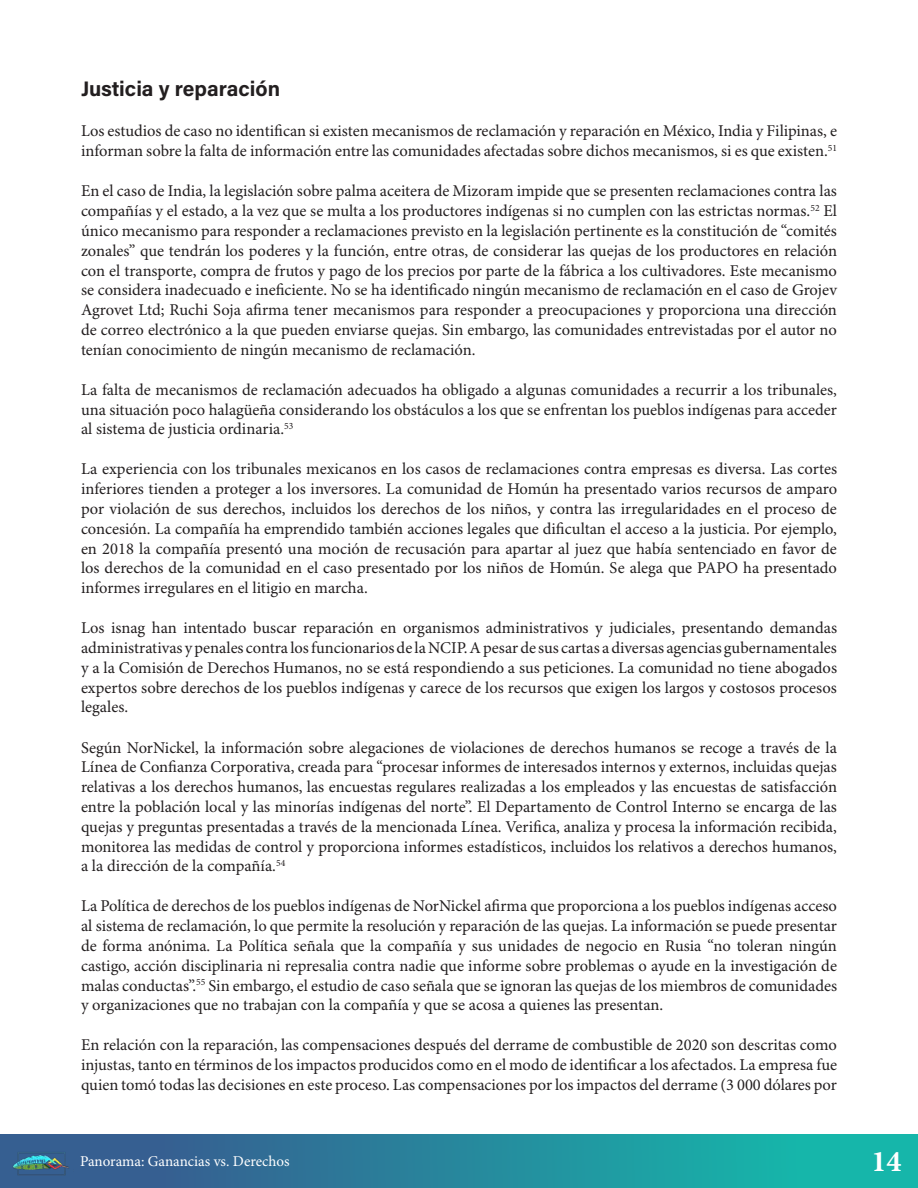
<style>
.page{position:relative;width:918px;height:1188px;background:#fff}
.page>*{position:absolute;margin:0;border:0;box-sizing:border-box;transform-origin:0 0}
.t1{font:700 30px "Minion Pro";color:#fff}
.t2{font:21px "Acumin Variable Concept";letter-spacing:-.005em;color:#231f20}
.t3{font:16.5px/19.8px "Minion Pro";color:#231f20;text-align:justify}
.t4{font:15px "Minion Pro";letter-spacing:-.005em;color:#fff}
</style>
<div class="page">
<div style="left:0;top:1134px;width:918px;height:54px;background:linear-gradient(to right,#3b528d,#13bfad)"></div>
<img style="left:9px;top:1149px;width:65px;height:32px">
<p class="t2" style="left:81px;top:75px;width:201px">Justicia y reparación</p>
<p class="t3" style="left:81px;top:122px;width:758px">Los estudios de caso no identifican si existen mecanismos de reclamación y reparación en México, India y Filipinas, e informan sobre la falta de información entre las comunidades afectadas sobre dichos mecanismos, si es que existen.<sup>51</sup></p>
<p class="t3" style="left:81px;top:182px;width:758px">En el caso de India, la legislación sobre palma aceitera de Mizoram impide que se presenten reclamaciones contra las compañías y el estado, a la vez que se multa a los productores indígenas si no cumplen con las estrictas normas.<sup>52</sup> El único mecanismo para responder a reclamaciones previsto en la legislación pertinente es la constitución de “comités zonales” que tendrán los poderes y la función, entre otras, de considerar las quejas de los productores en relación con el transporte, compra de frutos y pago de los precios por parte de la fábrica a los cultivadores. Este mecanismo se considera inadecuado e ineficiente. No se ha identificado ningún mecanismo de reclamación en el caso de Grojev Agrovet Ltd; Ruchi Soja afirma tener mecanismos para responder a preocupaciones y proporciona una dirección de correo electrónico a la que pueden enviarse quejas. Sin embargo, las comunidades entrevistadas por el autor no tenían conocimiento de ningún mecanismo de reclamación.</p>
<p class="t3" style="left:81px;top:380px;width:758px">La falta de mecanismos de reclamación adecuados ha obligado a algunas comunidades a recurrir a los tribunales, una situación poco halagüeña considerando los obstáculos a los que se enfrentan los pueblos indígenas para acceder al sistema de justicia ordinaria.<sup>53</sup></p>
<p class="t3" style="left:81px;top:460px;width:758px">La experiencia con los tribunales mexicanos en los casos de reclamaciones contra empresas es diversa. Las cortes inferiores tienden a proteger a los inversores. La comunidad de Homún ha presentado varios recursos de amparo por violación de sus derechos, incluidos los derechos de los niños, y contra las irregularidades en el proceso de concesión. La compañía ha emprendido también acciones legales que dificultan el acceso a la justicia. Por ejemplo, en 2018 la compañía presentó una moción de recusación para apartar al juez que había sentenciado en favor de los derechos de la comunidad en el caso presentado por los niños de Homún. Se alega que PAPO ha presentado informes irregulares en el litigio en marcha.</p>
<p class="t3" style="left:81px;top:619px;width:758px">Los isnag han intentado buscar reparación en organismos administrativos y judiciales, presentando demandas administrativas y penales contra los funcionarios de la NCIP. A pesar de sus cartas a diversas agencias gubernamentales y a la Comisión de Derechos Humanos, no se está respondiendo a sus peticiones. La comunidad no tiene abogados expertos sobre derechos de los pueblos indígenas y carece de los recursos que exigen los largos y costosos procesos legales.</p>
<p class="t3" style="left:81px;top:738px;width:758px">Según NorNickel, la información sobre alegaciones de violaciones de derechos humanos se recoge a través de la Línea de Confianza Corporativa, creada para “procesar informes de interesados internos y externos, incluidas quejas relativas a los derechos humanos, las encuestas regulares realizadas a los empleados y las encuestas de satisfacción entre la población local y las minorías indígenas del norte”. El Departamento de Control Interno se encarga de las quejas y preguntas presentadas a través de la mencionada Línea. Verifica, analiza y procesa la información recibida, monitorea las medidas de control y proporciona informes estadísticos, incluidos los relativos a derechos humanos, a la dirección de la compañía.<sup>54</sup></p>
<p class="t3" style="left:81px;top:897px;width:758px">La Política de derechos de los pueblos indígenas de NorNickel afirma que proporciona a los pueblos indígenas acceso al sistema de reclamación, lo que permite la resolución y reparación de las quejas. La información se puede presentar de forma anónima. La Política señala que la compañía y sus unidades de negocio en Rusia “no toleran ningún castigo, acción disciplinaria ni represalia contra nadie que informe sobre problemas o ayude en la investigación de malas conductas”.<sup>55</sup> Sin embargo, el estudio de caso señala que se ignoran las quejas de los miembros de comunidades y organizaciones que no trabajan con la compañía y que se acosa a quienes las presentan.</p>
<p class="t3" style="left:81px;top:1036px;width:758px">En relación con la reparación, las compensaciones después del derrame de combustible de 2020 son descritas como injustas, tanto en términos de los impactos producidos como en el modo de identificar a los afectados. La empresa fue quien tomó todas las decisiones en este proceso. Las compensaciones por los impactos del derrame (3 000 dólares por</p>
<p class="t4" style="left:80px;top:1153px;width:211px">Panorama: Ganancias vs. Derechos</p>
<h1 class="t1" style="left:871px;top:1140px;width:32px">14</h1>
</div>
